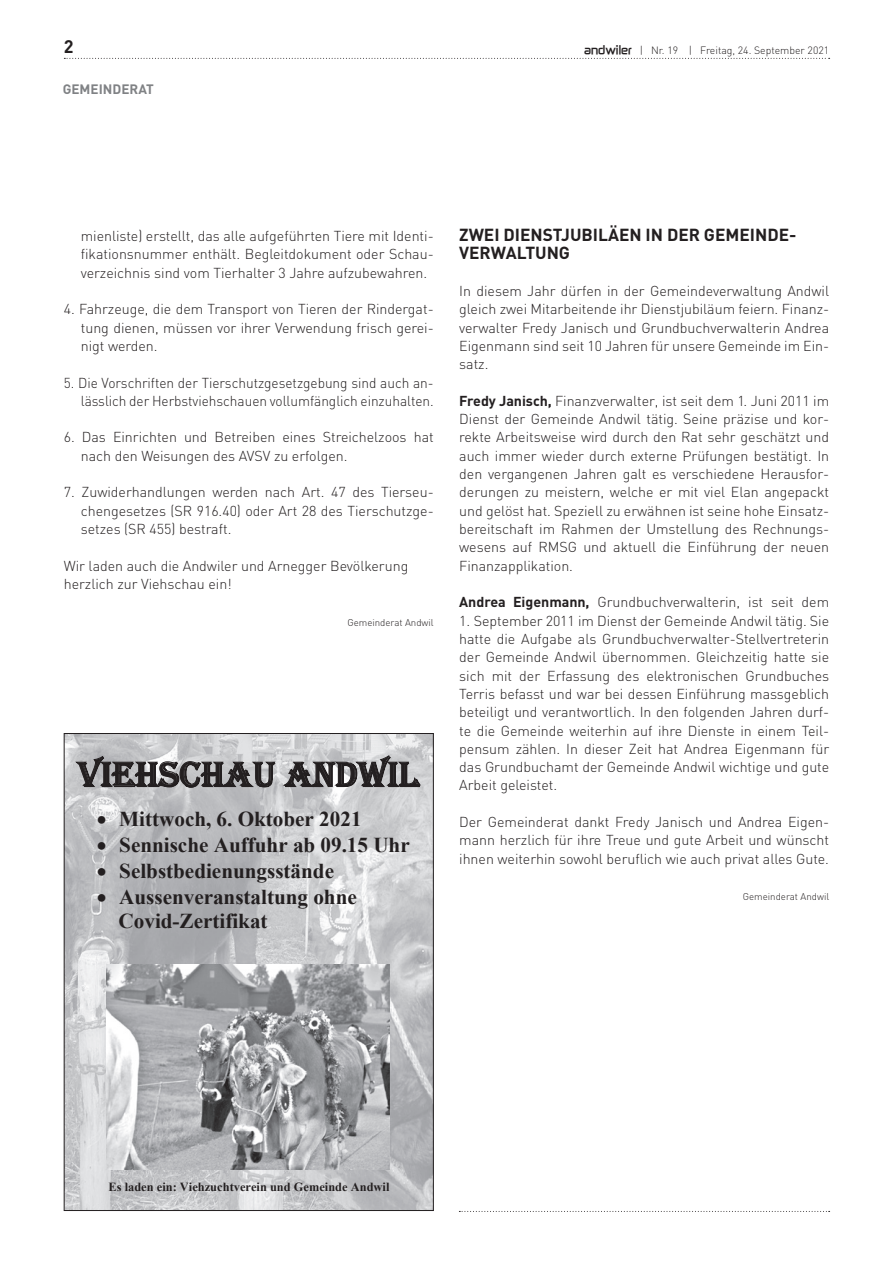
<style>
.page{position:relative;width:893px;height:1263px;background:#fff}
.page>*{position:absolute;margin:0;border:0;box-sizing:border-box;transform-origin:0 0}
.t1{font:36.6px "Algerian";color:#231f20}
.t2{font:700 21.15px/24.3px "Times New Roman";color:#231f20}
.t3{font:700 18px "DIN";color:#231f20}
.t4{font:700 17.25px/18.3px "DIN";color:#231f20}
.t5{font:300 14.25px/18.3px "DIN";color:#231f20;text-align:justify}
.t6{font:300 14.25px/18.3px "DIN";color:#231f20;text-align:right;scale:.96 1}
.t7{font:700 13.5px "DIN";color:#808285}
.t8{font:700 12.3px "Times New Roman";color:#231f20}
.t9{font:300 10.5px "DIN";color:#231f20}
.t10{font:300 9.75px "DIN";color:#231f20}
.s1{font-family:"Zekton";font-weight:700}
.s2{font-weight:700}
</style>
<div class="page">
<svg style="left:64px;top:58px;width:766px;height:1px"></svg>
<svg style="left:459px;top:1211px;width:371px;height:1px"></svg>
<img style="left:66px;top:735px;width:366px;height:474px">
<img style="left:106px;top:964px;width:284px;height:205px">
<p class="t3" style="left:64px;top:35px;width:11px">2</p>
<p class="t9" style="left:584px;top:44px;width:247px"><span class="s1">andwiler</span> | Nr. 19 | Freitag, 24. September 2021</p>
<p class="t7" style="left:63px;top:81px;width:93px">GEMEINDERAT</p>
<p class="t5" style="left:81px;top:227px;width:354px">mienliste) erstellt, das alle aufgeführten Tiere mit Identi&shy;fikationsnummer enthält. Begleitdokument oder Schau&shy;verzeichnis sind vom Tierhalter 3 Jahre aufzubewahren.</p>
<p class="t5" style="left:81px;top:300px;width:354px;text-indent:-17px">4. Fahrzeuge, die dem Transport von Tieren der Rindergat&shy;tung dienen, müssen vor ihrer Verwendung frisch gerei&shy;nigt werden.</p>
<p class="t6" style="left:64px;top:373px;width:387px">5. Die Vorschriften der Tierschutzgesetzgebung sind auch an&shy;lässlich der Herbstviehschauen vollumfänglich einzuhalten.</p>
<p class="t5" style="left:81px;top:428px;width:354px;text-indent:-17px">6. Das Einrichten und Betreiben eines Streichelzoos hat nach den Weisungen des AVSV zu erfolgen.</p>
<p class="t5" style="left:81px;top:483px;width:354px;text-indent:-17px">7. Zuwiderhandlungen werden nach Art. 47 des Tierseu&shy;chengesetzes (SR 916.40) oder Art 28 des Tierschutzge&shy;setzes (SR 455) bestraft.</p>
<p class="t5" style="left:64px;top:556px;width:346px">Wir laden auch die Andwiler und Arnegger Bevölkerung herzlich zur Viehschau ein!</p>
<p class="t10" style="left:347px;top:616px;width:88px">Gemeinderat Andwil</p>
<h1 class="t1" style="left:77px;top:754px;width:343px">VIEHSCHAU ANDWIL</h1>
<h2 class="t2" style="left:97px;top:806px;width:266px">• Mittwoch, 6. Oktober 2021</h2>
<h2 class="t2" style="left:97px;top:832px;width:314px">• Sennische Auffuhr ab 09.15 Uhr</h2>
<h2 class="t2" style="left:97px;top:858px;width:239px">• Selbstbedienungsstände</h2>
<h2 class="t2" style="left:119px;top:884px;width:240px;text-indent:-22px">• Aussenveranstaltung ohne<br>Covid-Zertifikat</h2>
<p class="t4" style="left:459px;top:225px;width:337px">ZWEI DIENSTJUBILÄEN IN DER GEMEINDE-<br>VERWALTUNG</p>
<p class="t5" style="left:459px;top:282px;width:371px">In diesem Jahr dürfen in der Gemeindeverwaltung Andwil gleich zwei Mitarbeitende ihr Dienstjubiläum feiern. Finanz&shy;verwalter Fredy Janisch und Grundbuchverwalterin Andrea Eigenmann sind seit 10 Jahren für unsere Gemeinde im Ein&shy;satz.</p>
<p class="t5" style="left:459px;top:391px;width:371px"><span class="s2">Fredy Janisch,</span> Finanzverwalter, ist seit dem 1. Juni 2011 im Dienst der Gemeinde Andwil tätig. Seine präzise und kor&shy;rekte Arbeitsweise wird durch den Rat sehr geschätzt und auch immer wieder durch externe Prüfungen bestätigt. In den vergangenen Jahren galt es verschiedene Herausfor&shy;derungen zu meistern, welche er mit viel Elan angepackt und gelöst hat. Speziell zu erwähnen ist seine hohe Einsatz&shy;bereitschaft im Rahmen der Umstellung des Rechnungs&shy;wesens auf RMSG und aktuell die Einführung der neuen Finanzapplikation.</p>
<p class="t5" style="left:459px;top:593px;width:371px"><span class="s2">Andrea Eigenmann,</span> Grundbuchverwalterin, ist seit dem</p>
<p class="t5" style="left:459px;top:611px;width:371px">1. September 2011 im Dienst der Gemeinde Andwil tätig. Sie hatte die Aufgabe als Grundbuchverwalter-Stellvertreterin der Gemeinde Andwil übernommen. Gleichzeitig hatte sie sich mit der Erfassung des elektronischen Grundbuches Terris befasst und war bei dessen Einführung massgeblich beteiligt und verantwortlich. In den folgenden Jahren durf&shy;te die Gemeinde weiterhin auf ihre Dienste in einem Teil&shy;pensum zählen. In dieser Zeit hat Andrea Eigenmann für das Grundbuchamt der Gemeinde Andwil wichtige und gute Arbeit geleistet.</p>
<p class="t5" style="left:459px;top:813px;width:371px">Der Gemeinderat dankt Fredy Janisch und Andrea Eigen&shy;mann herzlich für ihre Treue und gute Arbeit und wünscht ihnen weiterhin sowohl beruflich wie auch privat alles Gute.</p>
<p class="t10" style="left:743px;top:891px;width:88px">Gemeinderat Andwil</p>
<p class="t8" style="left:109px;top:1178px;width:282px">Es laden ein: Viehzuchtverein und Gemeinde Andwil</p>
</div>
